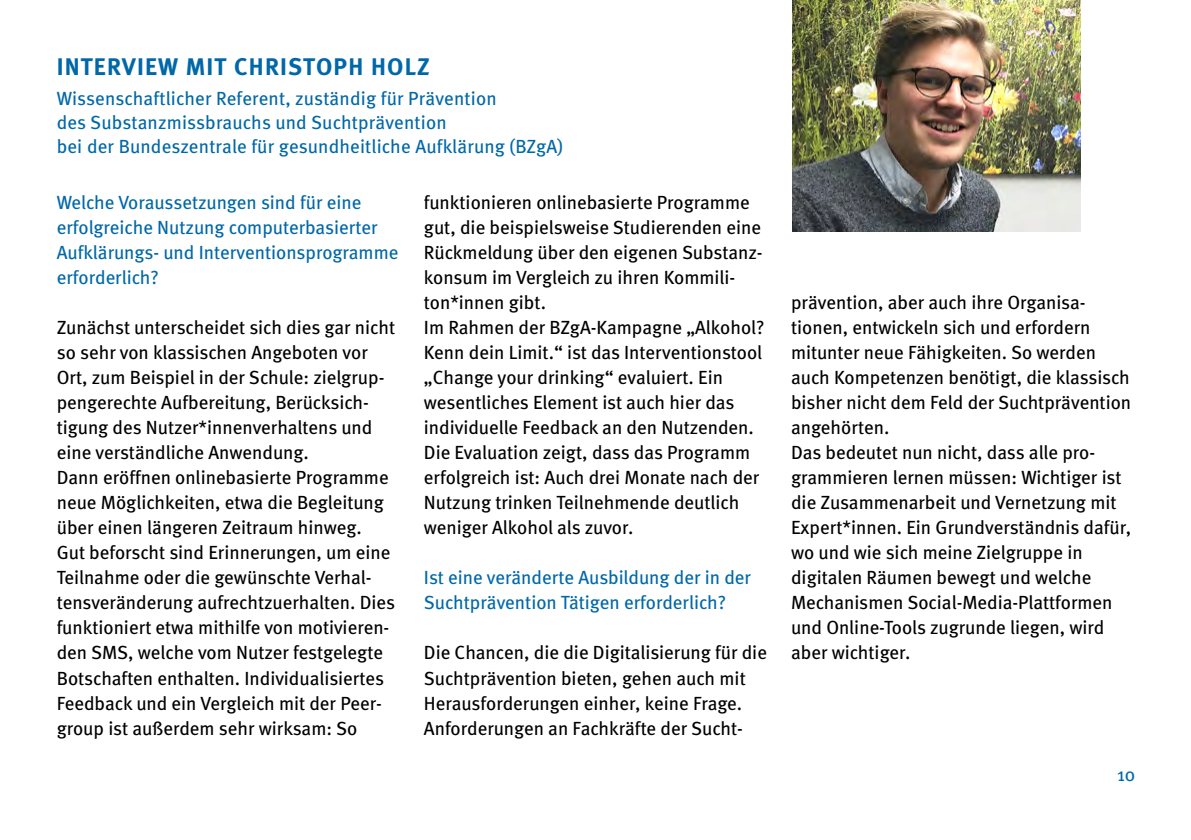
<style>
.page{position:relative;width:1191px;height:840px;background:#fff}
.page>*{position:absolute;margin:0;border:0;box-sizing:border-box;transform-origin:0 0}
.t1{font:700 24px "Meta";letter-spacing:.05em;color:#0068a8}
.t2{font:19px/25px "Meta";color:#000}
.t3{font:19px/25px "Meta";color:#0068a8}
.t4{font:18.6px "Meta";color:#0068a8}
</style>
<div class="page">
<img style="left:792px;top:0;width:288px;height:231px">
<p class="t1" style="left:57px;top:53px;width:375px">INTERVIEW MIT CHRISTOPH HOLZ</p>
<p class="t3" style="left:57px;top:86px;width:441px;line-height:24px">Wissenschaftlicher Referent, zuständig für Prävention des Substanzmissbrauchs und Suchtprävention</p>
<p class="t3" style="left:57px;top:134px;width:508px">bei der Bundeszentrale für gesundheitliche Aufklärung (BZgA)</p>
<p class="t3" style="left:57px;top:189px;width:343px">Welche Voraussetzungen sind für eine erfolgreiche Nutzung computerbasierter Aufklärungs- und Interventionsprogramme erforderlich?</p>
<p class="t2" style="left:57px;top:314px;width:340px">Zunächst unterscheidet sich dies gar nicht so sehr von klassischen Angeboten vor Ort, zum Beispiel in der Schule: zielgrup&shy;pengerechte Aufbereitung, Berücksich&shy;tigung des Nutzer*innenverhaltens und eine verständliche Anwendung.</p>
<p class="t2" style="left:57px;top:464px;width:340px">Dann eröffnen onlinebasierte Programme neue Möglichkeiten, etwa die Begleitung über einen längeren Zeitraum hinweg.<br>Gut beforscht sind Erinnerungen, um eine Teilnahme oder die gewünschte Verhal&shy;tensveränderung aufrechtzuerhalten. Dies funktioniert etwa mithilfe von motivieren&shy;den SMS, welche vom Nutzer festgelegte Botschaften enthalten. Individualisiertes Feedback und ein Vergleich mit der Peer&shy;group ist außerdem sehr wirksam: So</p>
<p class="t2" style="left:424px;top:189px;width:340px">funktionieren onlinebasierte Programme gut, die beispielsweise Studierenden eine Rückmeldung über den eigenen Substanz&shy;konsum im Vergleich zu ihren Kommili&shy;ton*innen gibt.</p>
<p class="t2" style="left:424px;top:314px;width:342px">Im Rahmen der BZgA-Kampagne „Alkohol?<br>Kenn dein Limit.“ ist das Interventionstool „Change your drinking“ evaluiert. Ein wesentliches Element ist auch hier das individuelle Feedback an den Nutzenden.<br>Die Evaluation zeigt, dass das Programm erfolgreich ist: Auch drei Monate nach der Nutzung trinken Teilnehmende deutlich weniger Alkohol als zuvor.</p>
<p class="t3" style="left:424px;top:564px;width:328px">Ist eine veränderte Ausbildung der in der<br>Suchtprävention Tätigen erforderlich?</p>
<p class="t2" style="left:424px;top:639px;width:344px">Die Chancen, die die Digitalisierung für die Suchtprävention bieten, gehen auch mit Herausforderungen einher, keine Frage.<br>Anforderungen an Fachkräfte der Sucht-</p>
<p class="t2" style="left:791px;top:289px;width:342px">prävention, aber auch ihre Organisa&shy;tionen, entwickeln sich und erfordern mitunter neue Fähigkeiten. So werden auch Kompetenzen benötigt, die klassisch bisher nicht dem Feld der Suchtprävention angehörten.</p>
<p class="t2" style="left:791px;top:439px;width:342px">Das bedeutet nun nicht, dass alle pro&shy;grammieren lernen müssen: Wichtiger ist die Zusammenarbeit und Vernetzung mit Expert*innen. Ein Grundverständnis dafür,</p>
<p class="t2" style="left:791px;top:539px;width:323px">wo und wie sich meine Zielgruppe in digitalen Räumen bewegt und welche Mechanismen Social-Media-Plattformen und Online-Tools zugrunde liegen, wird aber wichtiger.</p>
<p class="t4" style="left:1117px;top:763px;width:20px">10</p>
</div>
